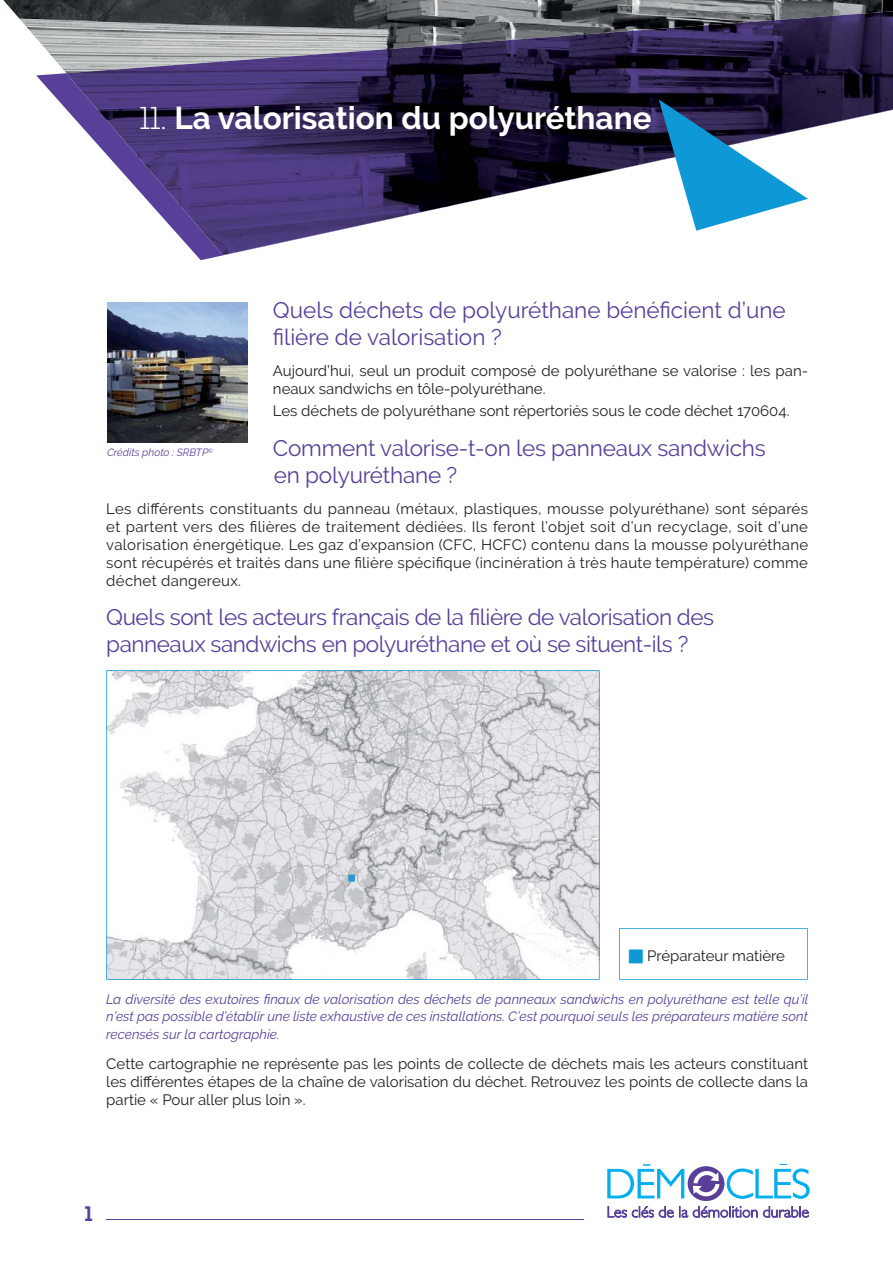
<style>
.page{position:relative;width:893px;height:1263px;background:#fff}
.page>*{position:absolute;margin:0;border:0;box-sizing:border-box;transform-origin:0 0}
.t1{font:700 31.5px "Raleway";color:#fff}
.t2{font:22.5px/27px "Raleway";letter-spacing:-.015em;color:#583f99}
.t3{font:700 21px "Nexa";color:#583f99}
.t4{font:15px/18px "Raleway";color:#231f20;text-align:justify}
.t5{font:italic 13.5px/16.2px "Raleway";color:#583f99}
.t6{font:italic 10.5px "Raleway";color:#583f99}
.s1{font-family:"Nexa";font-weight:300}
</style>
<div class="page">
<img style="left:3px;top:0;width:33px;height:38px">
<svg style="left:36px;top:0;width:857px;height:260px"></svg>
<img style="left:221px;top:11px;width:672px;height:147px">
<img style="left:66px;top:59px;width:156px;height:99px">
<img style="left:117px;top:157px;width:542px;height:50px">
<img style="left:179px;top:206px;width:272px;height:49px">
<svg style="left:659px;top:99px;width:149px;height:132px"></svg>
<svg style="left:106px;top:670px;width:494px;height:310px"></svg>
<img style="left:107px;top:302px;width:140px;height:141px">
<div style="left:688px;top:1166px;width:36px;height:35px;background:#5a3f99;border-radius:50%"></div>
<svg style="left:693px;top:1171px;width:26px;height:25px"></svg>
<svg style="left:607px;top:1206px;width:202px;height:12px"></svg>
<svg style="left:607px;top:1164px;width:77px;height:35px"></svg>
<svg style="left:726px;top:1164px;width:84px;height:35px"></svg>
<hr style="left:106px;top:1219px;width:478px;height:1px;background:#583f99">
<svg style="left:619px;top:928px;width:189px;height:52px"></svg>
<h1 class="t1" style="left:140px;top:99px;width:513px"><span class="s1">11.</span> La valorisation du polyuréthane</h1>
<h2 class="t2" style="left:273px;top:297px;width:514px">Quels déchets de polyuréthane bénéficient d’une filière de valorisation ?</h2>
<p class="t4" style="left:273px;top:362px;width:537px">Aujourd’hui, seul un produit composé de polyuréthane se valorise : les pan&shy;neaux sandwichs en tôle-polyuréthane.</p>
<p class="t4" style="left:273px;top:402px;width:518px">Les déchets de polyuréthane sont répertoriés sous le code déchet 170604.</p>
<h2 class="t2" style="left:273px;top:434px;width:494px">Comment valorise-t-on les panneaux sandwichs en polyuréthane ?</h2>
<p class="t4" style="left:106px;top:499px;width:703px">Les différents constituants du panneau (métaux, plastiques, mousse polyuréthane) sont séparés et partent vers des filières de traitement dédiées. Ils feront l’objet soit d’un recyclage, soit d’une valorisation énergétique. Les gaz d’expansion (CFC, HCFC) contenu dans la mousse polyuréthane sont récupérés et traités dans une filière spécifique (incinération à très haute température) comme déchet dangereux.</p>
<h2 class="t2" style="left:106px;top:604px;width:609px">Quels sont les acteurs français de la filière de valorisation des panneaux sandwichs en polyuréthane et où se situent-ils ?</h2>
<p class="t6" style="left:107px;top:446px;width:108px">Crédits photo : SRBTP<sup>©</sup></p>
<p class="t4" style="left:647px;top:947px;width:139px">Préparateur matière</p>
<p class="t5" style="left:106px;top:992px;width:704px">La diversité des exutoires finaux de valorisation des déchets de panneaux sandwichs en polyuréthane est telle qu’il n’est pas possible d’établir une liste exhaustive de ces installations. C’est pourquoi seuls les préparateurs matière sont</p>
<p class="t5" style="left:106px;top:1026px;width:175px">recensés sur la cartographie.</p>
<p class="t4" style="left:106px;top:1055px;width:703px">Cette cartographie ne représente pas les points de collecte de déchets mais les acteurs constituant les différentes étapes de la chaîne de valorisation du déchet. Retrouvez les points de collecte dans la partie « Pour aller plus loin ».</p>
<h3 class="t3" style="left:85px;top:1206px;width:9px">1</h3>
</div>
